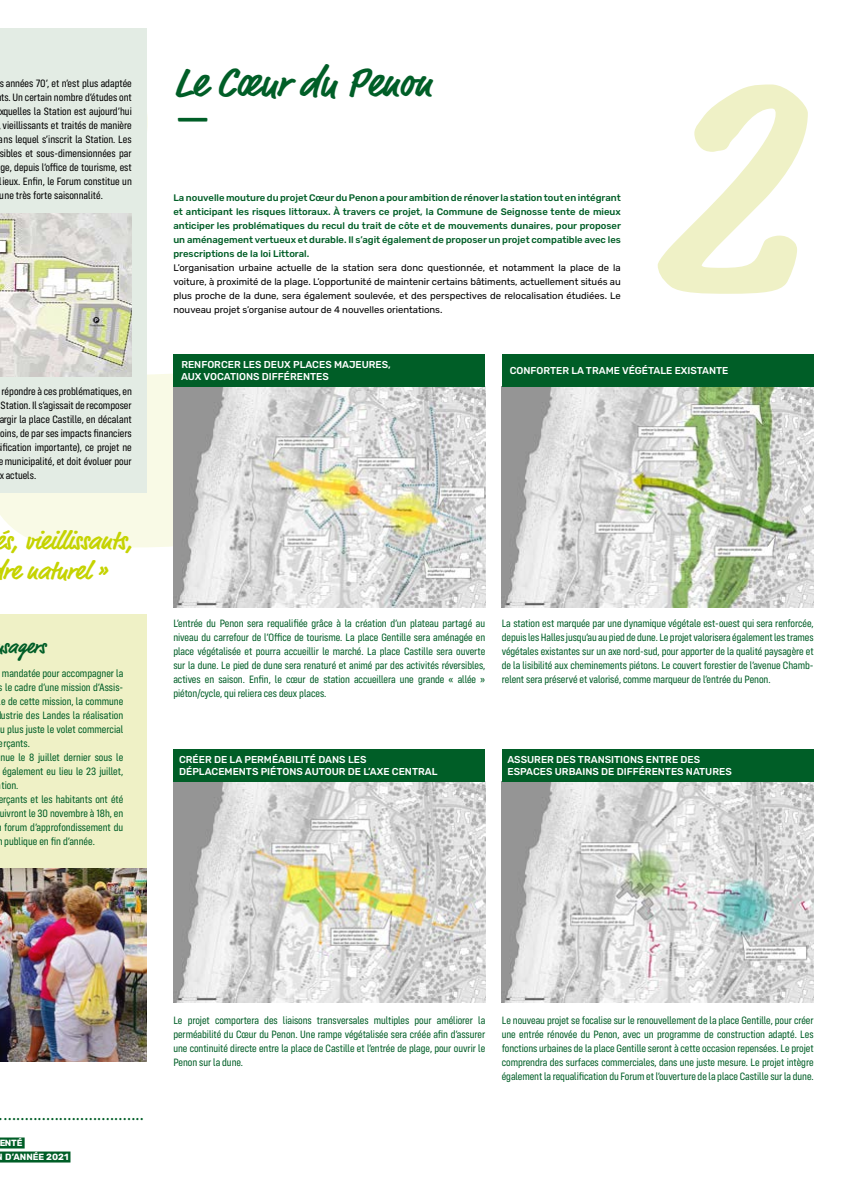
<style>
.page{position:relative;width:842px;height:1191px;background:#fff}
.page>*{position:absolute;margin:0;border:0;box-sizing:border-box;transform-origin:0 0}
.t1{font:700 41px/35px "Market Pro";color:#005e27}
.t2{font:700 26px/30px "Market Pro";color:#c5d300}
.t3{font:700 20px "Market Pro";color:#005e27}
.t4{font:700 15px "Market Pro";color:#005e27}
.t5{font:11px/14px "Config Condensed";letter-spacing:-.005em;color:#005e27;text-align:justify}
.t6{font:11px/14px "Config Condensed";color:#000;text-align:justify}
.t7{font:500 10px/12px "Rubik";color:#fff}
.t8{font:500 9.5px/14px "Rubik";color:#005e27;text-align:justify}
.t9{font:9.5px/14px "Rubik";color:#000;text-align:justify}
.t10{font:700 9px/14px "Rubik";color:#fff}
</style>
<div class="page">
<svg style="left:0;top:372px;width:173px;height:175px;background:#f8f9e7"></svg>
<svg style="left:146px;top:42px;width:2px;height:263px"></svg>
<svg style="left:658px;top:84px;width:150px;height:210px"></svg>
<div style="left:0;top:1137px;width:25px;height:11px;background:#005e27"></div>
<div style="left:0;top:1151px;width:70px;height:11px;background:#005e27"></div>
<div style="left:0;top:28px;width:146px;height:465px;background:#e3ece4"></div>
<img style="left:0;top:868px;width:146px;height:193px">
<div style="left:0;top:614px;width:146px;height:254px;background:#eff1c6"></div>
<img style="left:0;top:213px;width:132px;height:163px">
<img style="left:173px;top:387px;width:312px;height:220px">
<img style="left:502px;top:387px;width:312px;height:220px">
<div style="left:502px;top:354px;width:312px;height:33px;background:#005e27"></div>
<div style="left:173px;top:354px;width:312px;height:33px;background:#005e27"></div>
<img style="left:173px;top:781px;width:312px;height:221px">
<img style="left:502px;top:781px;width:312px;height:221px">
<div style="left:502px;top:749px;width:312px;height:32px;background:#005e27"></div>
<div style="left:173px;top:749px;width:312px;height:32px;background:#005e27"></div>
<p class="t6" style="left:-1px;top:76px;width:134px">s années 70’, et n’est plus adaptée</p>
<p class="t6" style="left:1px;top:90px;width:132px">ts. Un certain nombre d’études ont</p>
<p class="t6" style="left:-1px;top:104px;width:134px">xquelles la Station est aujourd’hui</p>
<p class="t6" style="left:3px;top:118px;width:131px">vieillissants et traités de manière</p>
<p class="t6" style="left:-1px;top:132px;width:134px">ans lequel s’inscrit la Station. Les</p>
<p class="t6" style="left:0;top:146px;width:134px">sibles et sous-dimensionnées par</p>
<p class="t6" style="left:1px;top:160px;width:133px">ge, depuis l’office de tourisme, est</p>
<p class="t6" style="left:0;top:174px;width:133px">lieux. Enfin, le Forum constitue un</p>
<p class="t6" style="left:0;top:188px;width:105px">une très forte saisonnalité.</p>
<p class="t6" style="left:-2px;top:384px;width:135px;text-indent:4px">répondre à ces problématiques, en Station. Il s’agissait de recomposer argir la place Castille, en décalant oins, de par ses impacts financiers ification importante), ce projet ne e municipalité, et doit évoluer pour x actuels.</p>
<h2 class="t2" style="left:3px;top:526px;width:131px;text-indent:-9px">és, vieillissants, re naturel »</h2>
<h3 class="t3" style="left:3px;top:632px;width:44px">sagers</h3>
<p class="t5" style="left:2px;top:666px;width:123px">mandatée pour accompagner la</p>
<p class="t5" style="left:-1px;top:680px;width:126px">s le cadre d’une mission d’Assis-</p>
<p class="t5" style="left:-1px;top:694px;width:126px">le de cette mission, la commune</p>
<p class="t5" style="left:1px;top:708px;width:124px">ustrie des Landes la réalisation</p>
<p class="t5" style="left:0;top:722px;width:125px">u plus juste le volet commercial</p>
<p class="t5" style="left:-1px;top:736px;width:33px">erçants.</p>
<p class="t5" style="left:1px;top:750px;width:124px">nue le 8 juillet dernier sous le</p>
<p class="t5" style="left:3px;top:764px;width:122px">également eu lieu le 23 juillet,</p>
<p class="t5" style="left:1px;top:778px;width:19px">tion.</p>
<p class="t5" style="left:-2px;top:792px;width:126px">erçants et les habitants ont été</p>
<p class="t5" style="left:0;top:806px;width:125px">uivront le 30 novembre à 18h, en</p>
<p class="t5" style="left:4px;top:820px;width:121px">forum d’approfondissement du</p>
<p class="t5" style="left:4px;top:834px;width:92px">publique en fin d’année.</p>
<h1 class="t1" style="left:173px;top:67px;width:260px">Le Cœur du Penon —</h1>
<p class="t8" style="left:173px;top:191px;width:449px">La nouvelle mouture du projet Cœur du Penon a pour ambition de rénover la station tout en intégrant et anticipant les risques littoraux. À travers ce projet, la Commune de Seignosse tente de mieux anticiper les problématiques du recul du trait de côte et de mouvements dunaires, pour proposer un aménagement vertueux et durable. Il s’agit également de proposer un projet compatible avec les prescriptions de la loi Littoral.</p>
<p class="t9" style="left:173px;top:261px;width:449px">L’organisation urbaine actuelle de la station sera donc questionnée, et notamment la place de la voiture, à proximité de la plage. L’opportunité de maintenir certains bâtiments, actuellement situés au plus proche de la dune, sera également soulevée, et des perspectives de relocalisation étudiées. Le nouveau projet s’organise autour de 4 nouvelles orientations.</p>
<p class="t7" style="left:181px;top:359px;width:211px">RENFORCER LES DEUX PLACES MAJEURES,<br>AUX VOCATIONS DIFFÉRENTES</p>
<p class="t7" style="left:510px;top:365px;width:220px">CONFORTER LA TRAME VÉGÉTALE EXISTANTE</p>
<p class="t5" style="left:173px;top:616px;width:313px">L’entrée du Penon sera requalifiée grâce à la création d’un plateau partagé au niveau du carrefour de l’Office de tourisme. La place Gentille sera aménagée en place végétalisée et pourra accueillir le marché. La place Castille sera ouverte sur la dune. Le pied de dune sera renaturé et animé par des activités réversibles, actives en saison. Enfin, le cœur de station accueillera une grande « allée » piéton/cycle, qui reliera ces deux places.</p>
<p class="t5" style="left:502px;top:616px;width:313px">La station est marquée par une dynamique végétale est-ouest qui sera renforcée, depuis les Halles jusqu’au au pied de dune. Le projet valorisera également les trames végétales existantes sur un axe nord-sud, pour apporter de la qualité paysagère et de la lisibilité aux cheminements piétons. Le couvert forestier de l’avenue Chamb&shy;relent sera préservé et valorisé, comme marqueur de l’entrée du Penon.</p>
<p class="t7" style="left:179px;top:754px;width:260px">CRÉER DE LA PERMÉABILITÉ DANS LES<br>DÉPLACEMENTS PIÉTONS AUTOUR DE L’AXE CENTRAL</p>
<p class="t7" style="left:507px;top:754px;width:226px">ASSURER DES TRANSITIONS ENTRE DES<br>ESPACES URBAINS DE DIFFÉRENTES NATURES</p>
<h3 class="t4" style="left:-1px;top:1104px;width:146px">..................................</h3>
<p class="t10" style="left:-3px;top:1136px;width:73px">ENTÉ<br>N D’ANNÉE 2021</p>
<p class="t5" style="left:173px;top:1013px;width:313px">Le projet comportera des liaisons transversales multiples pour améliorer la perméabilité du Cœur du Penon. Une rampe végétalisée sera créée afin d’assurer une continuité directe entre la place de Castille et l’entrée de plage, pour ouvrir le Penon sur la dune.</p>
<p class="t5" style="left:502px;top:1013px;width:313px">Le nouveau projet se focalise sur le renouvellement de la place Gentille, pour créer une entrée rénovée du Penon, avec un programme de construction adapté. Les fonctions urbaines de la place Gentille seront à cette occasion repensées. Le projet comprendra des surfaces commerciales, dans une juste mesure. Le projet intègre également la requalification du Forum et l’ouverture de la place Castille sur la dune.</p>
</div>
